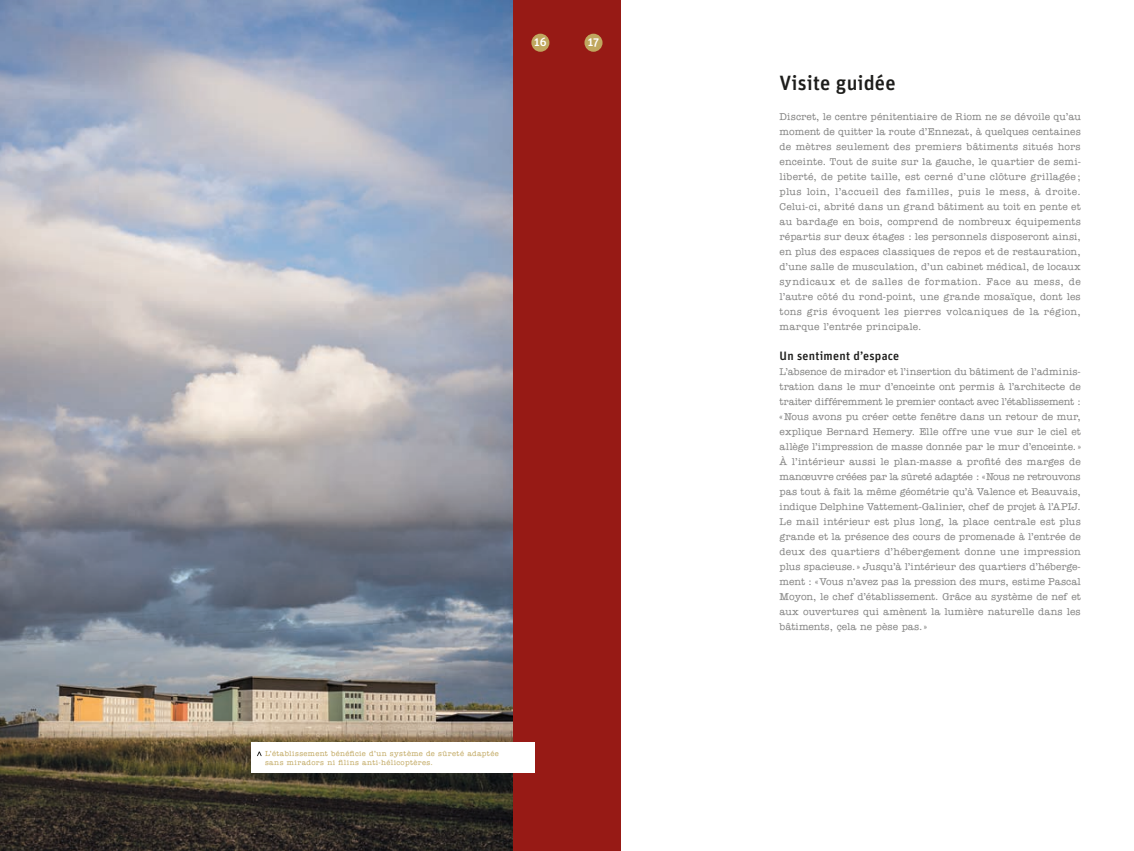
<style>
.page{position:relative;width:1134px;height:851px;background:#fff}
.page>*{position:absolute;margin:0;border:0;box-sizing:border-box;transform-origin:0 0}
.t1{font:500 20.62px "Unit";letter-spacing:.005em;color:#1d1d1b}
.t2{font:500 12.12px "Unit";letter-spacing:.02em;color:#1d1d1b}
.t3{font:500 12px "Unit";color:#fff}
.t4{font:500 10px/15px "American Typewriter";letter-spacing:.02em;color:#828281;text-align:justify}
.t5{font:500 7.38px/9.2px "American Typewriter";letter-spacing:.055em;color:#c0a75f}
</style>
<div class="page">
<img style="left:0;top:0;width:514px;height:850px">
<div style="left:567px;top:0;width:53px;height:850px;background:#971a15"></div>
<div style="left:584px;top:34px;width:18px;height:18px;background:#c0a75f;border-radius:50%"></div>
<div style="left:514px;top:0;width:53px;height:850px;background:#971a15"></div>
<div style="left:531px;top:34px;width:18px;height:18px;background:#c0a75f;border-radius:50%"></div>
<div style="left:252px;top:742px;width:283px;height:30px;background:#fff"></div>
<svg style="left:257px;top:751px;width:5px;height:5px"></svg>
<p class="t3" style="left:534px;top:34px;width:14px">16</p>
<p class="t3" style="left:588px;top:34px;width:13px">17</p>
<p class="t5" style="left:265px;top:749px;width:235px">L’établissement bénéficie d’un système de sûreté adaptée sans miradors ni filins anti-hélicoptères.</p>
<h1 class="t1" style="left:780px;top:70px;width:118px">Visite guidée</h1>
<p class="t4" style="left:780px;top:109px;width:303px">Discret, le centre pénitentiaire de Riom ne se dévoile qu’au moment de quitter la route d’Ennezat, à quelques centaines de mètres seulement des premiers bâtiments situés hors enceinte. Tout de suite sur la gauche, le quartier de semi&shy;liberté, de petite taille, est cerné d’une clôture grillagée ; plus loin, l’accueil des familles, puis le mess, à droite.<br>Celui-ci, abrité dans un grand bâtiment au toit en pente et au bardage en bois, comprend de nombreux équipements répartis sur deux étages : les personnels disposeront ainsi, en plus des espaces classiques de repos et de restauration, d’une salle de musculation, d’un cabinet médical, de locaux syndicaux et de salles de formation. Face au mess, de l’autre côté du rond-point, une grande mosaïque, dont les tons gris évoquent les pierres volcaniques de la région, marque l’entrée principale.</p>
<p class="t2" style="left:780px;top:348px;width:121px">Un sentiment d’espace</p>
<p class="t4" style="left:780px;top:364px;width:303px">L’absence de mirador et l’insertion du bâtiment de l’adminis&shy;tration dans le mur d’enceinte ont permis à l’architecte de traiter différemment le premier contact avec l’établissement : «Nous avons pu créer cette fenêtre dans un retour de mur, explique Bernard Hemery. Elle offre une vue sur le ciel et allège l’impression de masse donnée par le mur d’enceinte.» À l’intérieur aussi le plan-masse a profité des marges de manœuvre créées par la sûreté adaptée : «Nous ne retrouvons pas tout à fait la même géométrie qu’à Valence et Beauvais, indique Delphine Vattement-Galinier, chef de projet à l’APIJ.<br>Le mail intérieur est plus long, la place centrale est plus grande et la présence des cours de promenade à l’entrée de deux des quartiers d’hébergement donne une impression plus spacieuse.» Jusqu’à l’intérieur des quartiers d’héberge&shy;ment : «Vous n’avez pas la pression des murs, estime Pascal Moyon, le chef d’établissement. Grâce au système de nef et aux ouvertures qui amènent la lumière naturelle dans les bâtiments, çela ne pèse pas.»</p>
</div>
